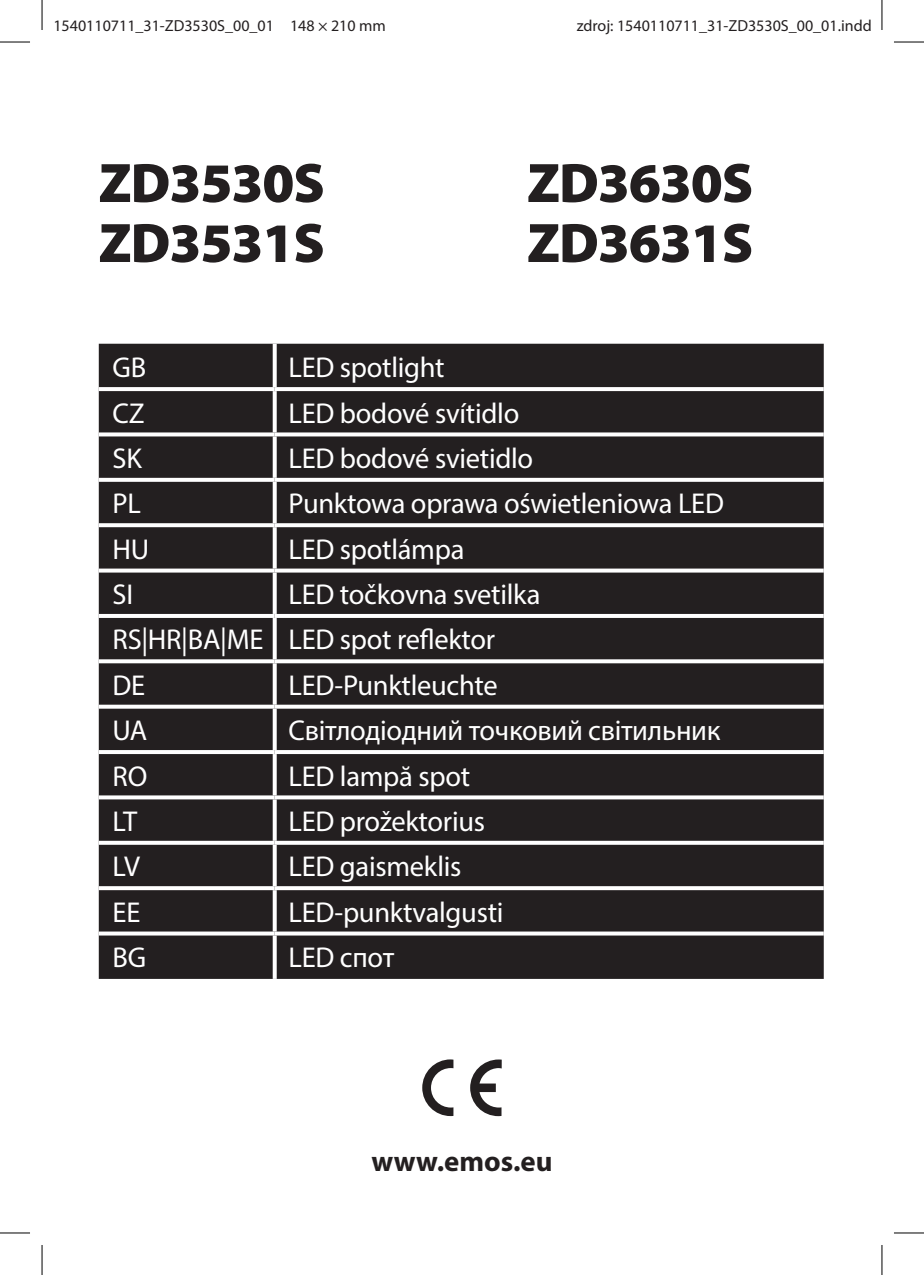
<style>
.page{position:relative;width:924px;height:1275px;background:#fff}
.page>*{position:absolute;margin:0;border:0;box-sizing:border-box;transform-origin:0 0}
.t1{font:900 56px/60px "Myriad Pro";letter-spacing:-.02em;color:#231f20}
.t2{font:28.8px/45.4px "Myriad Pro";letter-spacing:-.01em;color:#fff}
.t3{font:700 28.8px "Myriad Pro";color:#231f20}
.t4{font:16px "Myriad Pro";color:#231f20}
</style>
<div class="page">
<div style="left:99px;top:344px;width:724px;height:635px;background:#231f20"></div>
<svg style="left:272px;top:344px;width:4px;height:43px"></svg>
<svg style="left:99px;top:387px;width:175px;height:4px"></svg>
<svg style="left:274px;top:387px;width:549px;height:4px"></svg>
<svg style="left:272px;top:391px;width:4px;height:41px"></svg>
<svg style="left:99px;top:432px;width:175px;height:4px"></svg>
<svg style="left:274px;top:432px;width:549px;height:4px"></svg>
<svg style="left:272px;top:436px;width:4px;height:42px"></svg>
<svg style="left:99px;top:478px;width:175px;height:4px"></svg>
<svg style="left:274px;top:478px;width:549px;height:4px"></svg>
<svg style="left:272px;top:482px;width:4px;height:41px"></svg>
<svg style="left:99px;top:523px;width:175px;height:4px"></svg>
<svg style="left:274px;top:523px;width:549px;height:4px"></svg>
<svg style="left:272px;top:527px;width:4px;height:41px"></svg>
<svg style="left:99px;top:568px;width:175px;height:4px"></svg>
<svg style="left:274px;top:568px;width:549px;height:4px"></svg>
<svg style="left:272px;top:572px;width:4px;height:42px"></svg>
<hr style="left:99px;top:614px;width:175px;height:4px;background:#fff">
<hr style="left:274px;top:614px;width:549px;height:4px;background:#fff">
<svg style="left:272px;top:618px;width:4px;height:41px"></svg>
<svg style="left:99px;top:659px;width:175px;height:4px"></svg>
<svg style="left:274px;top:659px;width:549px;height:4px"></svg>
<svg style="left:272px;top:663px;width:4px;height:41px"></svg>
<svg style="left:99px;top:704px;width:175px;height:4px"></svg>
<svg style="left:274px;top:704px;width:549px;height:4px"></svg>
<svg style="left:272px;top:708px;width:4px;height:42px"></svg>
<svg style="left:99px;top:750px;width:175px;height:4px"></svg>
<svg style="left:274px;top:750px;width:549px;height:4px"></svg>
<svg style="left:272px;top:754px;width:4px;height:41px"></svg>
<svg style="left:99px;top:795px;width:175px;height:4px"></svg>
<svg style="left:274px;top:795px;width:549px;height:4px"></svg>
<svg style="left:272px;top:799px;width:4px;height:42px"></svg>
<svg style="left:99px;top:841px;width:175px;height:4px"></svg>
<svg style="left:274px;top:841px;width:549px;height:4px"></svg>
<svg style="left:272px;top:845px;width:4px;height:41px"></svg>
<svg style="left:99px;top:886px;width:175px;height:4px"></svg>
<svg style="left:274px;top:886px;width:549px;height:4px"></svg>
<svg style="left:272px;top:890px;width:4px;height:41px"></svg>
<svg style="left:99px;top:931px;width:175px;height:4px"></svg>
<svg style="left:274px;top:931px;width:549px;height:4px"></svg>
<svg style="left:272px;top:935px;width:4px;height:44px"></svg>
<svg style="left:422px;top:1059px;width:79px;height:57px"></svg>
<hr style="left:0;top:42px;width:30px;height:1px;background:#000">
<hr style="left:893px;top:42px;width:30px;height:1px;background:#000">
<hr style="left:0;top:1232px;width:30px;height:1px;background:#000">
<hr style="left:893px;top:1232px;width:30px;height:1px;background:#000">
<hr style="left:42px;top:0;width:1px;height:30px;background:#000">
<hr style="left:42px;top:1245px;width:1px;height:30px;background:#000">
<hr style="left:881px;top:0;width:1px;height:30px;background:#000">
<hr style="left:881px;top:1245px;width:1px;height:30px;background:#000">
<p class="t4" style="left:53px;top:16px;width:334px">1540110711_31-ZD3530S_00_01 148 × 210 mm</p>
<p class="t4" style="left:576px;top:16px;width:296px">zdroj: 1540110711_31-ZD3530S_00_01.indd</p>
<h1 class="t1" style="left:99px;top:151px;width:227px">ZD3530S<br>ZD3531S</h1>
<h1 class="t1" style="left:527px;top:151px;width:227px">ZD3630S<br>ZD3631S</h1>
<p class="t2" style="left:113px;top:344px;width:35px">GB</p>
<p class="t2" style="left:288px;top:344px;width:157px">LED spotlight</p>
<p class="t2" style="left:113px;top:390px;width:33px">CZ</p>
<p class="t2" style="left:288px;top:390px;width:232px">LED bodové svítidlo</p>
<p class="t2" style="left:113px;top:435px;width:31px">SK</p>
<p class="t2" style="left:288px;top:435px;width:246px">LED bodové svietidlo</p>
<p class="t2" style="left:113px;top:480px;width:30px">PL</p>
<p class="t2" style="left:288px;top:480px;width:437px">Punktowa oprawa oświetleniowa LED</p>
<p class="t2" style="left:113px;top:526px;width:38px">HU</p>
<p class="t2" style="left:288px;top:526px;width:177px">LED spotlámpa</p>
<p class="t2" style="left:113px;top:571px;width:22px">SI</p>
<p class="t2" style="left:113px;top:571px;width:429px;text-indent:176px">LED točkovna svetilka<br>RS|HR|BA|ME LED spot reflektor<br>DE</p>
<p class="t2" style="left:288px;top:662px;width:210px">LED-Punktleuchte</p>
<p class="t2" style="left:113px;top:707px;width:36px">UA</p>
<p class="t2" style="left:288px;top:707px;width:433px">Світлодіодний точковий світильник</p>
<p class="t2" style="left:113px;top:753px;width:36px">RO</p>
<p class="t2" style="left:288px;top:753px;width:183px">LED lampă spot</p>
<p class="t2" style="left:113px;top:798px;width:26px">LT</p>
<p class="t2" style="left:288px;top:798px;width:198px">LED prožektorius</p>
<p class="t2" style="left:113px;top:843px;width:29px">LV</p>
<p class="t2" style="left:288px;top:843px;width:174px">LED gaismeklis</p>
<p class="t2" style="left:113px;top:889px;width:29px">EE</p>
<p class="t2" style="left:288px;top:889px;width:216px">LED-punktvalgusti</p>
<p class="t2" style="left:113px;top:934px;width:35px">BG</p>
<p class="t2" style="left:288px;top:934px;width:107px">LED спот</p>
<p class="t3" style="left:371px;top:1142px;width:182px">www.emos.eu</p>
</div>
